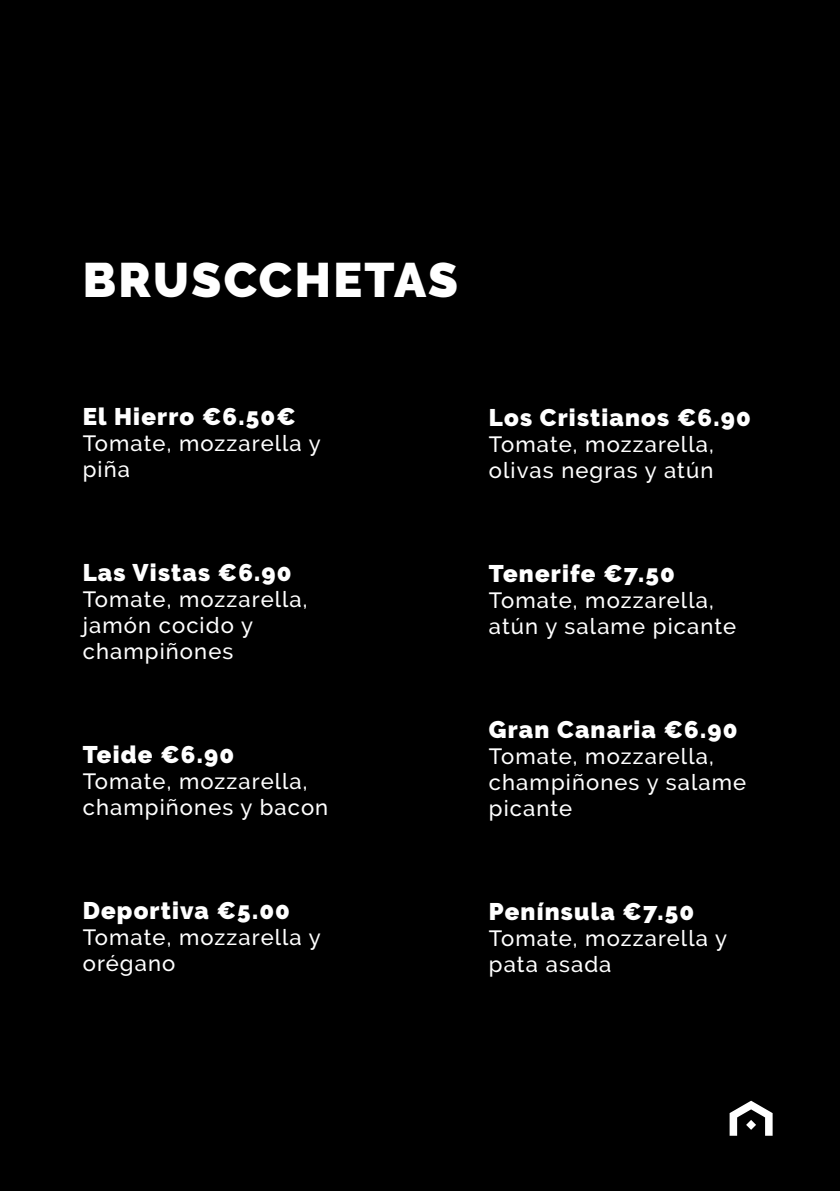
<style>
.page{position:relative;width:840px;height:1191px;background:#fff}
.page>*{position:absolute;margin:0;border:0;box-sizing:border-box;transform-origin:0 0}
.t1{font:900 48.2px "Raleway";letter-spacing:.05em;color:#fff}
.t2{font:900 24px "Raleway";letter-spacing:.05em;color:#fff}
.t3{font:500 22px/26px "Raleway";letter-spacing:.05em;color:#fff}
</style>
<div class="page">
<div style="left:0;top:0;width:839px;height:1191px;background:#000"></div>
<svg style="left:729px;top:1100px;width:43px;height:35px"></svg>
<h1 class="t1" style="left:83px;top:252px;width:376px">BRUSCCHETAS</h1>
<p class="t2" style="left:83px;top:402px;width:214px">El Hierro €6.50€</p>
<p class="t3" style="left:83px;top:430px;width:239px">Tomate, mozzarella y piña</p>
<p class="t2" style="left:83px;top:558px;width:210px">Las Vistas €6.90</p>
<p class="t3" style="left:83px;top:586px;width:226px">Tomate, mozzarella, jamón cocido y champiñones</p>
<p class="t2" style="left:83px;top:740px;width:153px">Teide €6.90</p>
<p class="t3" style="left:83px;top:768px;width:247px">Tomate, mozzarella, champiñones y bacon</p>
<p class="t2" style="left:83px;top:896px;width:209px">Deportiva €5.00</p>
<p class="t3" style="left:83px;top:924px;width:239px">Tomate, mozzarella y orégano</p>
<p class="t2" style="left:488px;top:404px;width:263px">Los Cristianos €6.90</p>
<p class="t3" style="left:488px;top:431px;width:226px">Tomate, mozzarella, olivas negras y atún</p>
<p class="t2" style="left:488px;top:560px;width:187px">Tenerife €7.50</p>
<p class="t3" style="left:488px;top:587px;width:249px">Tomate, mozzarella, atún y salame picante</p>
<p class="t2" style="left:488px;top:716px;width:250px">Gran Canaria €6.90</p>
<p class="t3" style="left:488px;top:743px;width:259px">Tomate, mozzarella, champiñones y salame picante</p>
<p class="t2" style="left:488px;top:898px;width:207px">Península €7.50</p>
<p class="t3" style="left:488px;top:925px;width:239px">Tomate, mozzarella y pata asada</p>
</div>
